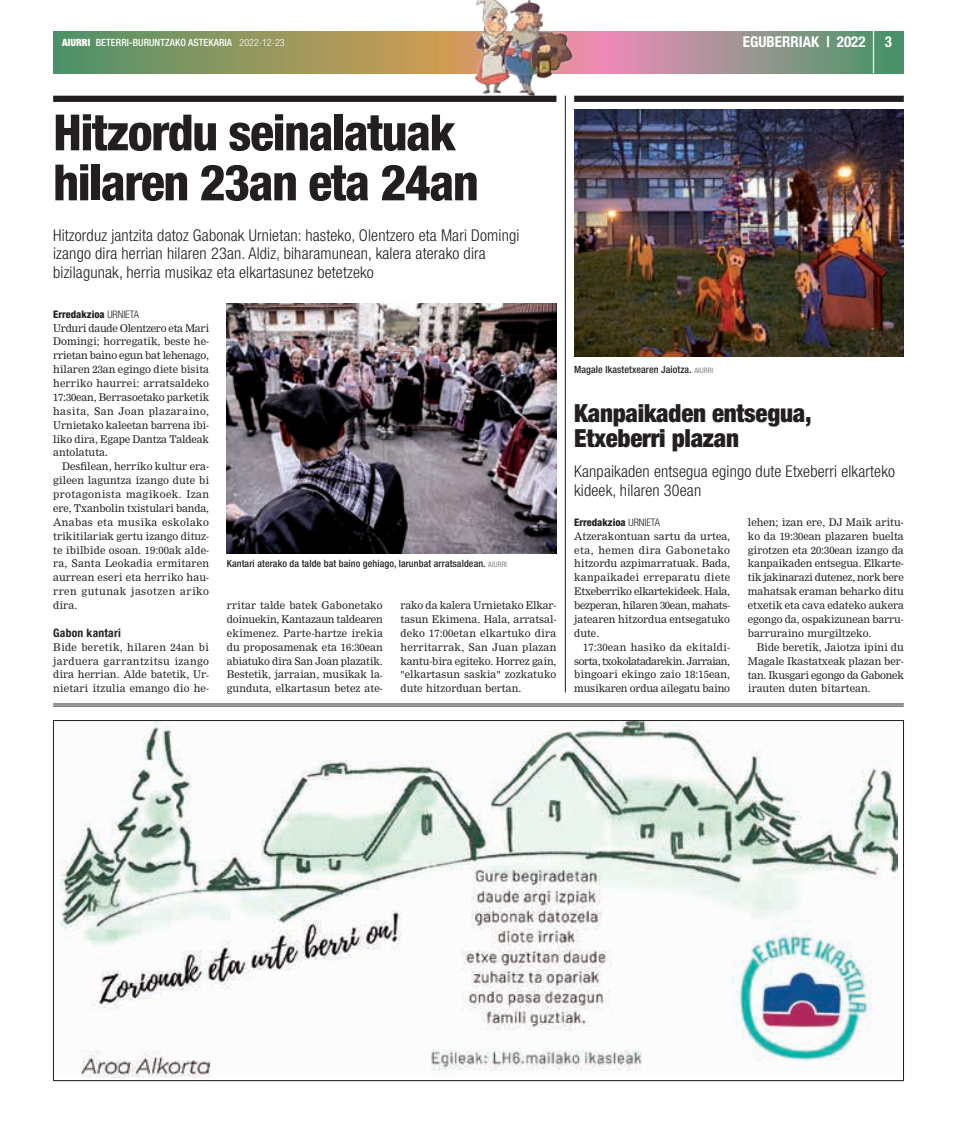
<style>
.page{position:relative;width:957px;height:1134px;background:#fff}
.page>*{position:absolute;margin:0;border:0;box-sizing:border-box;transform-origin:0 0}
.t1{font:800 condensed 50px/50px "Helvetica Neue";letter-spacing:-.03em;color:#231f20}
.t2{font:900 condensed 25px/25px "Helvetica Neue";letter-spacing:-.01em;color:#231f20}
.t3{font:300 condensed 16.25px/18.8px "Helvetica Neue";letter-spacing:.01em;color:#231f20}
.t4{font:700 condensed 15px "Helvetica Neue";color:#fff}
.t5{font:700 condensed 11.62px "Helvetica Neue";letter-spacing:.02em;color:#231f20}
.t6{font:10.38px/13.9px "M Nimrod";color:#231f20;text-align:justify}
.t7{font:800 condensed 10.38px "Helvetica Neue";color:#231f20}
.t8{font:500 condensed 10px "Helvetica Neue";letter-spacing:.01em;color:#231f20}
.t9{font:500 condensed 10px "Helvetica Neue";letter-spacing:.01em;color:#fff}
.s1{font-weight:900}
.s2{font-weight:300}
.s3{font-weight:400;font-size:7.5px;color:#808285}
</style>
<div class="page">
<img style="left:574px;top:110px;width:330px;height:246px">
<svg style="left:53px;top:31px;width:851px;height:43px;background:#999575"></svg>
<hr style="left:873px;top:31px;width:1px;height:43px;background:#fff">
<img style="left:470px;top:0;width:104px;height:97px">
<img style="left:59px;top:722px;width:838px;height:355px">
<hr style="left:53px;top:704px;width:851px;height:1px;background:#231f20">
<hr style="left:53px;top:706px;width:851px;height:1px;background:#231f20">
<img style="left:227px;top:304px;width:329px;height:250px">
<div style="left:53px;top:96px;width:503px;height:6px;background:#231f20"></div>
<div style="left:574px;top:96px;width:330px;height:6px;background:#231f20"></div>
<hr style="left:565px;top:96px;width:1px;height:596px;background:#231f20">
<p class="t9" style="left:62px;top:37px;width:224px"><span class="s1">AIURRI</span> BETERRI-BURUNTZAKO ASTEKARIA <span class="s2">2022-12-23</span></p>
<h3 class="t4" style="left:743px;top:33px;width:25px">EGUBERRIAK</h3>
<h3 class="t4" style="left:826px;top:33px;width:41px">| 2022</h3>
<h3 class="t4" style="left:885px;top:33px;width:9px">3</h3>
<h1 class="t1" style="left:53px;top:107px;width:427px">Hitzordu seinalatuak hilaren 23an eta 24an</h1>
<h3 class="t3" style="left:53px;top:225px;width:468px">Hitzorduz jantzita datoz Gabonak Urnietan: hasteko, Olentzero eta Mari Domingi izango dira herrian hilaren 23an. Aldiz, biharamunean, kalera aterako dira bizilagunak, herria musikaz eta elkartasunez betetzeko</h3>
<p class="t7" style="left:53px;top:308px;width:87px">Erredakzioa <span class="s2">urnieta</span></p>
<p class="t6" style="left:53px;top:321px;width:158px">Urduri daude Olentzero eta Mari Domingi; horregatik, beste he&shy;rrietan baino egun bat lehenago, hilaren 23an egingo diete bisita herriko haurrei: arratsaldeko 17:30ean, Berrasoetako parketik hasita, San Joan plazaraino, Urnietako kaleetan barrena ibi&shy;liko dira, Egape Dantza Taldeak antolatuta.</p>
<p class="t6" style="left:53px;top:460px;width:158px;text-indent:9px">Desfilean, herriko kultur era&shy;gileen laguntza izango dute bi protagonista magikoek. Izan ere, Txanbolin txistulari banda, Anabas eta musika eskolako trikitilariak gertu izango dituz&shy;te ibilbide osoan. 19:00ak alde&shy;ra, Santa Leokadia ermitaren aurrean eseri eta herriko hau&shy;rren gutunak jasotzen ariko dira.</p>
<p class="t5" style="left:53px;top:626px;width:69px">Gabon kantari</p>
<p class="t6" style="left:53px;top:640px;width:157px">Bide beretik, hilaren 24an bi jarduera garrantzitsu izango dira herrian. Alde batetik, Ur&shy;nietari itzulia emango dio he-</p>
<p class="t8" style="left:227px;top:558px;width:282px">Kantari aterako da talde bat baino gehiago, larunbat arratsaldean. <span class="s3">AIURRI</span></p>
<p class="t6" style="left:227px;top:598px;width:157px">rritar talde batek Gabonetako doinuekin, Kantazaun taldearen ekimenez. Parte-hartze irekia du proposamenak eta 16:30ean abiatuko dira San Joan plazatik.<br>Bestetik, jarraian, musikak la&shy;gunduta, elkartasun betez ate-</p>
<p class="t6" style="left:400px;top:598px;width:157px">rako da kalera Urnietako Elkar&shy;tasun Ekimena. Hala, arratsal&shy;deko 17:00etan elkartuko dira herritarrak, San Juan plazan kantu-bira egiteko. Horrez gain, "elkartasun saskia" zozkatuko dute hitzorduan bertan.</p>
<p class="t8" style="left:574px;top:364px;width:140px">Magale Ikastetxearen Jaiotza. <span class="s3">AIURRI</span></p>
<h2 class="t2" style="left:574px;top:400px;width:239px">Kanpaikaden entsegua,<br>Etxeberri plazan</h2>
<h3 class="t3" style="left:574px;top:462px;width:322px">Kanpaikaden entsegua egingo dute Etxeberri elkarteko kideek, hilaren 30ean</h3>
<p class="t7" style="left:574px;top:516px;width:87px">Erredakzioa <span class="s2">urnieta</span></p>
<p class="t6" style="left:574px;top:529px;width:157px">Atzerakontuan sartu da urtea, eta, hemen dira Gabonetako hitzordu azpimarratuak. Bada, kanpaikadei erreparatu diete Etxeberriko elkartekideek. Hala, bezperan, hilaren 30ean, mahats&shy;jatearen hitzordua entsegatuko dute.</p>
<p class="t6" style="left:574px;top:640px;width:157px;text-indent:9px">17:30ean hasiko da ekitaldi&shy;sorta, txokolatadarekin. Jarraian, bingoari ekingo zaio 18:15ean, musikaren ordua ailegatu baino</p>
<p class="t6" style="left:748px;top:515px;width:157px">lehen; izan ere, Dj Maik aritu&shy;ko da 19:30ean plazaren buelta girotzen eta 20:30ean izango da kanpaikaden entsegua. Elkarte&shy;tik jakinarazi dutenez, nork bere mahatsak eraman beharko ditu etxetik eta cava edateko aukera egongo da, ospakizunean barru&shy;barruraino murgiltzeko.</p>
<p class="t6" style="left:748px;top:640px;width:157px;text-indent:9px">Bide beretik, Jaiotza ipini du Magale Ikastatxeak plazan ber&shy;tan. Ikusgari egongo da Gabonek irauten duten bitartean.</p>
</div>
